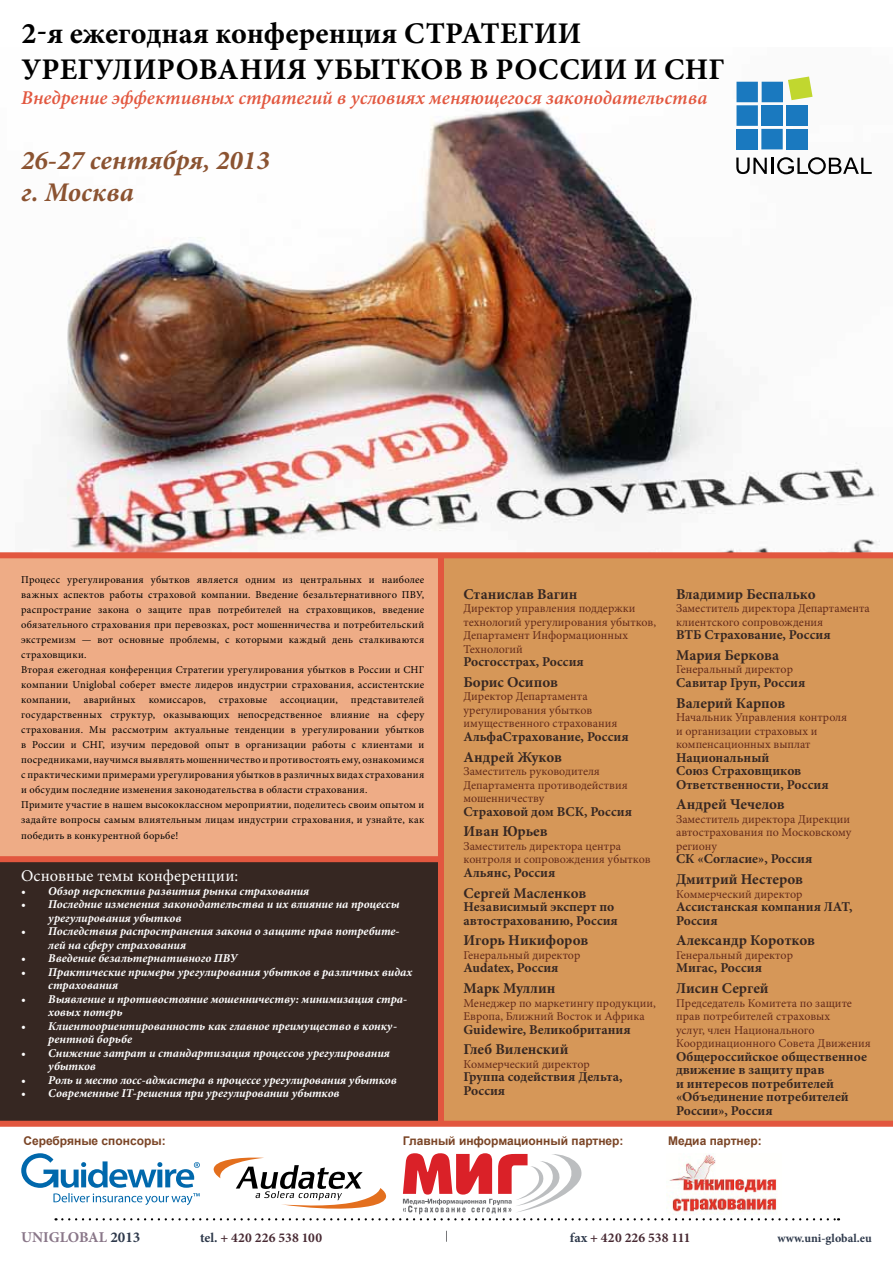
<style>
.page{position:relative;width:893px;height:1263px;background:#fff}
.page>*{position:absolute;margin:0;border:0;box-sizing:border-box;transform-origin:0 0}
.t1{font:700 30px "Minion Pro";color:#000}
.t2{font:italic 700 27px/32.4px "Minion Pro";color:#8b5331}
.t3{font:italic 600 19.5px "Minion Pro";color:#e2573f}
.t4{font:16.5px "Minion Pro";letter-spacing:.005em;color:#fff}
.t5{font:700 15px "Minion Pro";color:#362722}
.t6{font:700 15px "Minion Pro";color:#897688}
.t7{font:700 13.5px/13.5px "Minion Pro";color:#362722}
.t8{font:700 13.5px "Minion Pro";letter-spacing:.01em;color:#482a33}
.t9{font:12px/13.5px "Minion Pro";color:#632a1a}
.t10{font:italic 700 12px/13.5px "Minion Pro";color:#fff}
.t11{font:700 12px "Arial";color:#7a4425}
.t12{font:700 12px "Minion Pro";letter-spacing:.005em;color:#2e394b}
.t13{font:10.5px/15px "Minion Pro";letter-spacing:.025em;color:#000}
.s1{color:#2e394b}
</style>
<div class="page">
<img style="left:58px;top:76px;width:822px;height:476px">
<div style="left:438px;top:556px;width:455px;height:568px;background:#d69758"></div>
<div style="left:0;top:558px;width:441px;height:313px;background:#eeac86"></div>
<div style="left:0;top:859px;width:438px;height:262px;background:#362722"></div>
<div style="left:0;top:856px;width:439px;height:6px;background:#e2573f"></div>
<div style="left:0;top:1121px;width:893px;height:6px;background:#e2573f"></div>
<div style="left:0;top:552px;width:893px;height:6px;background:#e2573f"></div>
<div style="left:438px;top:553px;width:6px;height:571px;background:#e2573f"></div>
<svg style="left:788px;top:77px;width:25px;height:23px"></svg>
<div style="left:736px;top:82px;width:22px;height:20px;background:#1a79bf"></div>
<div style="left:736px;top:129px;width:22px;height:20px;background:#1a79bf"></div>
<div style="left:736px;top:105px;width:22px;height:21px;background:#1a79bf"></div>
<div style="left:762px;top:82px;width:21px;height:20px;background:#1a79bf"></div>
<div style="left:761px;top:105px;width:22px;height:21px;background:#1a79bf"></div>
<div style="left:786px;top:105px;width:21px;height:21px;background:#1a79bf"></div>
<div style="left:761px;top:129px;width:22px;height:20px;background:#1a79bf"></div>
<div style="left:786px;top:129px;width:21px;height:20px;background:#1a79bf"></div>
<svg style="left:736px;top:157px;width:136px;height:17px"></svg>
<svg style="left:21px;top:1153px;width:818px;height:67px"></svg>
<h1 class="t1" style="left:21px;top:12px;width:424px">2-я ежегодная конференция Страт</h1>
<h1 class="t1" style="left:500px;top:12px;width:40px">егии</h1>
<h1 class="t1" style="left:21px;top:48px;width:114px">урегулировани</h1>
<h1 class="t1" style="left:287px;top:48px;width:115px">я убытков</h1>
<h1 class="t1" style="left:470px;top:48px;width:68px">в России</h1>
<h1 class="t1" style="left:634px;top:48px;width:92px">и СНГ</h1>
<h3 class="t3" style="left:21px;top:84px;width:688px">Внедрение эффективных стратегий в условиях меняющегося законодательства</h3>
<h2 class="t2" style="left:21px;top:144px;width:250px">26-27 сентября, 2013 г. Москва</h2>
<p class="t13" style="left:21px;top:573px;width:405px">Процесс урегулирования убытков является одним из центральных и наиболее важных аспектов работы страховой компании. Введение безальтернативного ПВУ, распространие закона о защите прав потребителей на страховщиков, введение обязательного страхования при перевозках, рост мошенничества и потребительский экстремизм — вот основные проблемы, с которыми каждый день сталкиваются страховщики.<br>Вторая ежегодная конференция Стратегии урегулирования убытков в России и СНГ компании Uniglobal соберет вместе лидеров индустрии страхования, ассистентские компании, аварийных комиссаров, страховые ассоциации, представителей государственных структур, оказывающих непосредственное влияние на сферу страхования. Мы рассмотрим актуальные тенденции в урегулировании убытков в России и СНГ, изучим передовой опыт в организации работы с клиентами и посредниками, научимся выявлять мошенничество и противостоять ему, ознакомимся с практическими примерами урегулирования убытков в различных видах страхования и обсудим последние изменения законодательства в области страхования.<br>Примите участие в нашем высококлассном мероприятии, поделитесь своим опытом и задайте вопросы самым влиятельным лицам индустрии страхования, и узнайте, как победить в конкурентной борьбе!</p>
<h3 class="t4" style="left:21px;top:865px;width:219px">Основные темы конференции:</h3>
<p class="t10" style="left:21px;top:884px;width:290px">• Обзор перспектив развития рынка страхования</p>
<p class="t10" style="left:48px;top:897px;width:353px;text-indent:-27px">• Последние изменения законодательства и их влияние на процессы урегулирования убытков</p>
<p class="t10" style="left:48px;top:924px;width:353px;text-indent:-27px">• Последствия распространения закона о защите прав потребите&shy;лей на сферу страхования</p>
<p class="t10" style="left:21px;top:951px;width:218px">• Введение безальтернативного ПВУ</p>
<p class="t10" style="left:48px;top:965px;width:366px;text-indent:-27px">• Практические примеры урегулирования убытков в различных видах страхования</p>
<p class="t10" style="left:48px;top:992px;width:360px;text-indent:-27px">• Выявление и противостояние мошенничеству: минимизация стра&shy;ховых потерь</p>
<p class="t10" style="left:48px;top:1019px;width:350px;text-indent:-27px">• Клиентоориентированность как главное преимущество в конку&shy;рентной борьбе</p>
<p class="t10" style="left:48px;top:1046px;width:343px;text-indent:-27px">• Снижение затрат и стандартизация процессов урегулирования убытков</p>
<p class="t10" style="left:21px;top:1073px;width:377px">• Роль и место лосс-аджастера в процессе урегулирования убытков</p>
<p class="t10" style="left:21px;top:1086px;width:320px">• Современные IT-решения при урегулировании убытков</p>
<h3 class="t5" style="left:463px;top:583px;width:115px">Станислав Вагин</h3>
<p class="t9" style="left:463px;top:602px;width:194px">Директор управления поддержки технологий урегулирования убытков,<br>Департамент Информационных<br>Технологий</p>
<p class="t7" style="left:463px;top:655px;width:122px">Росгосстрах, Россия</p>
<h3 class="t5" style="left:463px;top:671px;width:96px">Борис Осипов</h3>
<p class="t9" style="left:463px;top:690px;width:155px">Директор Департамента урегулирования убытков имущественного страхования</p>
<p class="t7" style="left:463px;top:730px;width:167px">АльфаСтрахование, Россия</p>
<h3 class="t5" style="left:463px;top:746px;width:100px">Андрей Жуков</h3>
<p class="t9" style="left:463px;top:765px;width:166px">Заместитель руководителя<br>Департамента противодействия мошенничеству</p>
<p class="t7" style="left:463px;top:804px;width:170px">Страховой дом ВСК, Россия</p>
<h3 class="t5" style="left:463px;top:821px;width:86px">Иван Юрьев</h3>
<p class="t9" style="left:463px;top:839px;width:189px">Заместитель директора центра контроля и сопровождения убытков</p>
<p class="t7" style="left:463px;top:866px;width:94px">Альянс, Россия</p>
<h3 class="t5" style="left:463px;top:882px;width:124px">Сергей Масленков</h3>
<p class="t7" style="left:463px;top:900px;width:156px">Независимый эксперт по автострахованию, Россия</p>
<h3 class="t5" style="left:463px;top:930px;width:126px">Игорь Никифоров</h3>
<p class="t9" style="left:463px;top:948px;width:118px">Генеральный директор</p>
<p class="t7" style="left:463px;top:961px;width:97px">Audatex, Россия</p>
<h3 class="t5" style="left:463px;top:978px;width:94px">Марк Муллин</h3>
<p class="t9" style="left:463px;top:996px;width:194px">Менеджер по маркетингу продукции,<br>Европа, Ближний Восток и Африка</p>
<p class="t7" style="left:463px;top:1022px;width:169px">Guidewire, Великобритания</p>
<h3 class="t5" style="left:463px;top:1039px;width:106px">Глеб Виленский</h3>
<p class="t9" style="left:463px;top:1057px;width:128px">Коммерческий директор</p>
<p class="t7" style="left:463px;top:1070px;width:160px">Группа содействия Дельта,<br>Россия</p>
<h3 class="t5" style="left:676px;top:583px;width:141px">Владимир Беспалько</h3>
<p class="t9" style="left:676px;top:602px;width:195px">Заместитель директора Департамента клиентского сопровождения</p>
<p class="t7" style="left:676px;top:628px;width:156px">ВТБ Страхование, Россия</p>
<h3 class="t5" style="left:676px;top:644px;width:105px">Мария Беркова</h3>
<p class="t9" style="left:676px;top:663px;width:118px">Генеральный директор</p>
<p class="t7" style="left:676px;top:676px;width:131px">Савитар Груп, Россия</p>
<h3 class="t5" style="left:676px;top:692px;width:111px">Валерий Карпов</h3>
<p class="t9" style="left:676px;top:711px;width:173px">Начальник Управления контроля и организации страховых и компенсационных выплат</p>
<p class="t7" style="left:676px;top:750px;width:154px">Национальный<br>Союз Страховщиков<br>Ответственности, Россия</p>
<h3 class="t5" style="left:676px;top:794px;width:110px">Андрей Чечелов</h3>
<p class="t9" style="left:676px;top:812px;width:177px;text-align:justify">Заместитель директора Дирекции автострахования по Московскому региону</p>
<p class="t7" style="left:676px;top:852px;width:138px">СК «Согласие», Россия</p>
<h3 class="t5" style="left:676px;top:869px;width:129px">Дмитрий Нестеров</h3>
<p class="t9" style="left:676px;top:887px;width:128px">Коммерческий директор</p>
<p class="t7" style="left:676px;top:900px;width:178px">Ассистанская компания ЛАТ,<br>Россия</p>
<h3 class="t5" style="left:676px;top:930px;width:140px">Александр Коротков</h3>
<p class="t9" style="left:676px;top:948px;width:118px">Генеральный директор</p>
<p class="t7" style="left:676px;top:961px;width:87px">Мигас, Россия</p>
<h3 class="t5" style="left:676px;top:978px;width:94px">Лисин Сергей</h3>
<p class="t9" style="left:676px;top:996px;width:196px">Председатель Комитета по защите прав потребителей страховых<br>услуг, член Национального<br>Координационного Совета Движения</p>
<p class="t7" style="left:676px;top:1049px;width:192px">Общероссийское общественное движение в защиту прав<br>и интересов потребителей «Объединение потребителей<br>России», Россия</p>
<p class="t11" style="left:23px;top:1133px;width:144px">Серебряные спонсоры:</p>
<p class="t11" style="left:403px;top:1133px;width:222px">Главный информационный партнер:</p>
<p class="t11" style="left:668px;top:1133px;width:95px">Медиа партнер:</p>
<h3 class="t6" style="left:21px;top:1226px;width:121px">UNIGLOBAL <span class="s1">2013</span></h3>
<p class="t8" style="left:200px;top:1228px;width:124px"><span class="s1">tel.</span> + 420 226 538 100</p>
<p class="t8" style="left:570px;top:1228px;width:122px"><span class="s1">fax</span> + 420 226 538 111</p>
<p class="t12" style="left:778px;top:1229px;width:96px">www.uni-global.eu</p>
</div>
